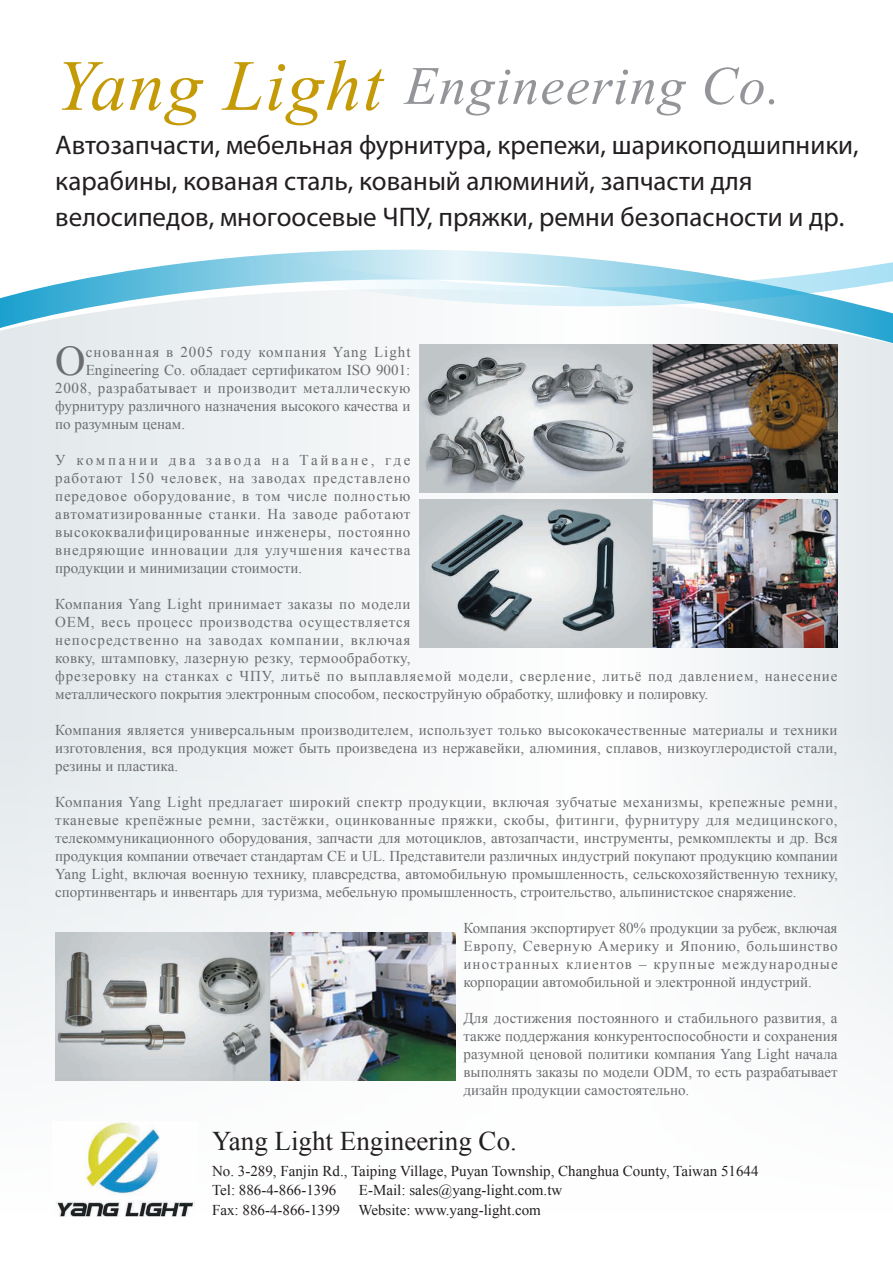
<style>
.page{position:relative;width:893px;height:1263px;background:#fff}
.page>*{position:absolute;margin:0;border:0;box-sizing:border-box;transform-origin:0 0}
.t1{font:italic 54px "Times New Roman";letter-spacing:.025em;color:#939598}
.t2{font:42.15px "Times New Roman";color:#6c6d70}
.t3{font:27px/36px "Myriad Pro";color:#231f20}
.t4{font:27px "Times New Roman";color:#231f20}
.t5{font:15px/18px "Times New Roman";letter-spacing:.01em;color:#6c6d70;text-align:justify}
.t6{font:15px/18px "Times New Roman";letter-spacing:.04em;color:#6c6d70}
.t7{font:15px/19.5px "Times New Roman";color:#231f20}
.t8{font:15px "Times New Roman";letter-spacing:.045em;color:#6c6d70}
.t9{font:15px "Times New Roman";letter-spacing:.07em;color:#6c6d70}
.s1{font-size:72px;color:#c59a07}
</style>
<div class="page">
<svg style="left:0;top:347px;width:893px;height:366px;fill:#ecf0f2"></svg>
<svg style="left:0;top:254px;width:893px;height:93px"></svg>
<svg style="left:276px;top:249px;width:617px;height:59px"></svg>
<img style="left:55px;top:933px;width:400px;height:148px">
<img style="left:419px;top:345px;width:419px;height:148px">
<img style="left:419px;top:499px;width:419px;height:148px">
<img style="left:56px;top:1122px;width:139px;height:95px">
<h1 class="t1" style="left:55px;top:49px;width:727px"><span class="s1">Yang Light</span> Engineering Co.</h1>
<h3 class="t3" style="left:55px;top:127px;width:805px">Автозапчасти, мебельная фурнитура, крепежи, шарикоподшипники, карабины, кованая сталь, кованый алюминий, запчасти для велосипедов, многоосевые ЧПУ, пряжки, ремни безопасности и др.</h3>
<h2 class="t2" style="left:55px;top:333px;width:32px">О</h2>
<p class="t9" style="left:86px;top:342px;width:326px">снованная в 2005 году компания Yang Light</p>
<p class="t5" style="left:86px;top:361px;width:326px">Engineering Co. обладает сертификатом ISO 9001:</p>
<p class="t8" style="left:55px;top:378px;width:357px">2008, разрабатывает и производит металлическую</p>
<p class="t5" style="left:55px;top:397px;width:357px">фурнитуру различного назначения высокого качества и</p>
<p class="t5" style="left:55px;top:415px;width:131px">по разумным ценам.</p>
<p class="t5" style="left:55px;top:451px;width:357px">У компании два завода на Тайване, где работают 150 человек, на заводах представлено передовое оборудование, в том числе полностью автоматизированные станки. На заводе работают высококвалифицированные инженеры, постоянно внедряющие инновации для улучшения качества продукции и минимизации стоимости.</p>
<p class="t6" style="left:55px;top:595px;width:784px">Компания Yang Light принимает заказы по модели<br>ОЕМ, весь процесс производства осуществляется<br>непосредственно на заводах компании, включая<br>ковку, штамповку, лазерную резку, термообработку,<br>фрезеровку на станках с ЧПУ, литьё по выплавляемой модели, сверление, литьё под давлением, нанесение металлического покрытия электронным способом, пескоструйную обработку, шлифовку и полировку.</p>
<p class="t5" style="left:55px;top:721px;width:784px">Компания является универсальным производителем, использует только высококачественные материалы и техники изготовления, вся продукция может быть произведена из нержавейки, алюминия, сплавов, низкоуглеродистой стали, резины и пластика.</p>
<p class="t5" style="left:55px;top:793px;width:784px">Компания Yang Light предлагает широкий спектр продукции, включая зубчатые механизмы, крепежные ремни, тканевые крепёжные ремни, застёжки, оцинкованные пряжки, скобы, фитинги, фурнитуру для медицинского, телекоммуникационного оборудования, запчасти для мотоциклов, автозапчасти, инструменты, ремкомплекты и др. Вся продукция компании отвечает стандартам CE и UL. Представители различных индустрий покупают продукцию компании Yang Light, включая военную технику, плавсредства, автомобильную промышленность, сельскохозяйственную технику, спортинвентарь и инвентарь для туризма, мебельную промышленность, строительство, альпинистское снаряжение.</p>
<p class="t5" style="left:464px;top:919px;width:376px">Компания экспортирует 80% продукции за рубеж, включая Европу, Северную Америку и Японию, большинство иностранных клиентов – крупные международные корпорации автомобильной и электронной индустрий.</p>
<p class="t5" style="left:464px;top:1009px;width:376px">Для достижения постоянного и стабильного развития, а также поддержания конкурентоспособности и сохранения разумной ценовой политики компания Yang Light начала выполнять заказы по модели ODM, то есть разрабатывает дизайн продукции самостоятельно.</p>
<h3 class="t4" style="left:212px;top:1123px;width:306px">Yang Light Engineering Co.</h3>
<p class="t7" style="left:212px;top:1161px;width:548px">No. 3-289, Fanjin Rd., Taiping Village, Puyan Township, Changhua County, Taiwan 51644<br>Tel: 886-4-866-1396</p>
<p class="t7" style="left:212px;top:1180px;width:352px;text-indent:147px">E-Mail: sales@yang-light.com.tw<br>Fax: 886-4-866-1399 Website: www.yang-light.com</p>
</div>
